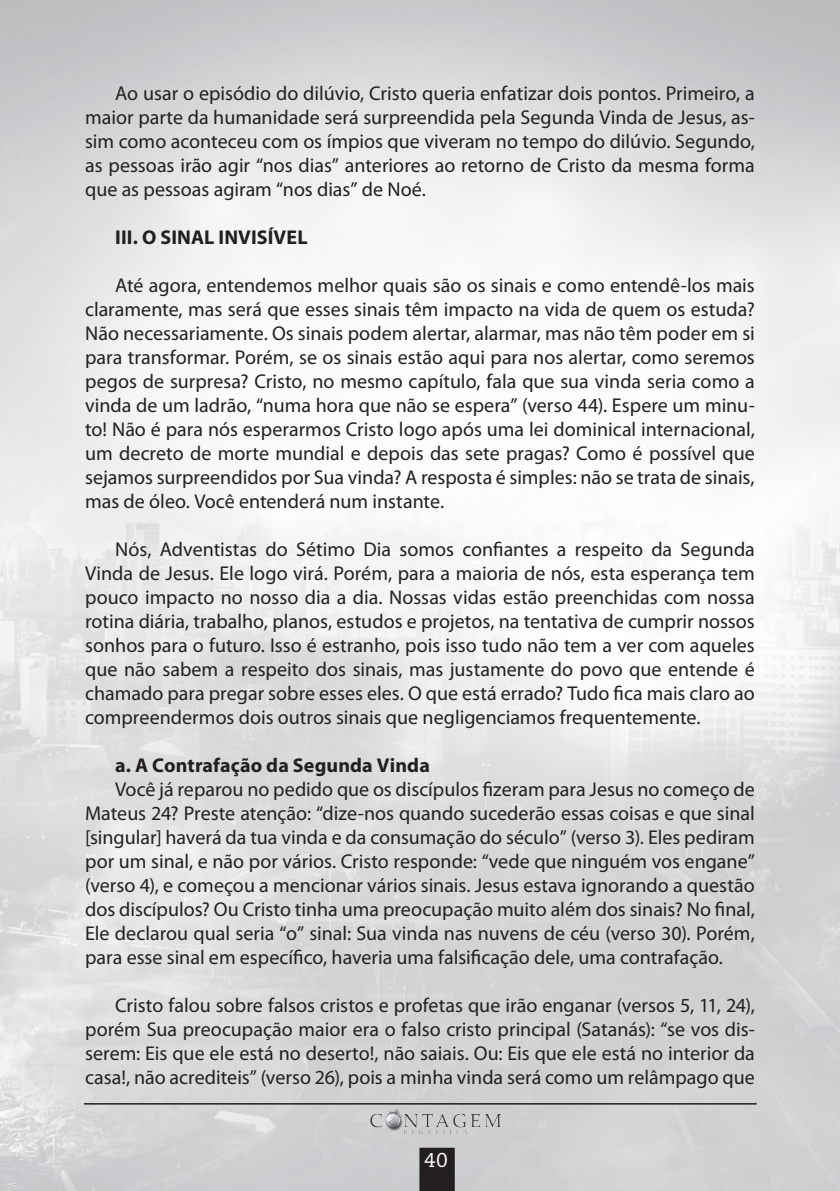
<style>
.page{position:relative;width:840px;height:1191px;background:#fff}
.page>*{position:absolute;margin:0;border:0;box-sizing:border-box;transform-origin:0 0}
.t1{font:20px/24px "Myriad Pro";color:#231f20;text-align:justify}
.t2{font:700 20px "Myriad Pro";letter-spacing:.005em;color:#231f20}
.t3{font:20px "Caecilia LT Std";color:#fff}
</style>
<div class="page">
<img style="left:0;top:0;width:839px;height:1191px">
<div style="left:419px;top:1147px;width:35px;height:44px;background:#231f20"></div>
<hr style="left:84px;top:1103px;width:672px;height:1px;background:#231f20">
<img style="left:360px;top:1106px;width:149px;height:33px">
<p class="t1" style="left:85px;top:81px;width:671px;text-indent:30px">Ao usar o episódio do dilúvio, Cristo queria enfatizar dois pontos. Primeiro, a maior parte da humanidade será surpreendida pela Segunda Vinda de Jesus, as&shy;sim como aconteceu com os ímpios que viveram no tempo do dilúvio. Segundo, as pessoas irão agir “nos dias” anteriores ao retorno de Cristo da mesma forma que as pessoas agiram “nos dias” de Noé.</p>
<p class="t2" style="left:115px;top:224px;width:194px">III. O SINAL INVISÍVEL</p>
<p class="t1" style="left:85px;top:273px;width:671px;text-indent:30px">Até agora, entendemos melhor quais são os sinais e como entendê-los mais claramente, mas será que esses sinais têm impacto na vida de quem os estuda?<br>Não necessariamente. Os sinais podem alertar, alarmar, mas não têm poder em si para transformar. Porém, se os sinais estão aqui para nos alertar, como seremos pegos de surpresa? Cristo, no mesmo capítulo, fala que sua vinda seria como a vinda de um ladrão, “numa hora que não se espera” (verso 44). Espere um minu&shy;to! Não é para nós esperarmos Cristo logo após uma lei dominical internacional, um decreto de morte mundial e depois das sete pragas? Como é possível que sejamos surpreendidos por Sua vinda? A resposta é simples: não se trata de sinais, mas de óleo. Você entenderá num instante.</p>
<p class="t1" style="left:85px;top:537px;width:671px;text-indent:30px">Nós, Adventistas do Sétimo Dia somos confiantes a respeito da Segunda Vinda de Jesus. Ele logo virá. Porém, para a maioria de nós, esta esperança tem pouco impacto no nosso dia a dia. Nossas vidas estão preenchidas com nossa rotina diária, trabalho, planos, estudos e projetos, na tentativa de cumprir nossos sonhos para o futuro. Isso é estranho, pois isso tudo não tem a ver com aqueles que não sabem a respeito dos sinais, mas justamente do povo que entende é chamado para pregar sobre esses eles. O que está errado? Tudo fica mais claro ao compreendermos dois outros sinais que negligenciamos frequentemente.</p>
<p class="t2" style="left:115px;top:752px;width:316px">a. A Contrafação da Segunda Vinda</p>
<p class="t1" style="left:85px;top:777px;width:671px;text-indent:30px">Você já reparou no pedido que os discípulos fizeram para Jesus no começo de Mateus 24? Preste atenção: “dize-nos quando sucederão essas coisas e que sinal [singular] haverá da tua vinda e da consumação do século” (verso 3). Eles pediram por um sinal, e não por vários. Cristo responde: “vede que ninguém vos engane” (verso 4), e começou a mencionar vários sinais. Jesus estava ignorando a questão dos discípulos? Ou Cristo tinha uma preocupação muito além dos sinais? No final, Ele declarou qual seria “o” sinal: Sua vinda nas nuvens de céu (verso 30). Porém, para esse sinal em específico, haveria uma falsificação dele, uma contrafação.</p>
<p class="t1" style="left:85px;top:993px;width:671px;text-indent:30px">Cristo falou sobre falsos cristos e profetas que irão enganar (versos 5, 11, 24), porém Sua preocupação maior era o falso cristo principal (Satanás): “se vos dis&shy;serem: Eis que ele está no deserto!, não saiais. Ou: Eis que ele está no interior da casa!, não acrediteis” (verso 26), pois a minha vinda será como um relâmpago que</p>
<p class="t3" style="left:424px;top:1148px;width:24px">40</p>
</div>
